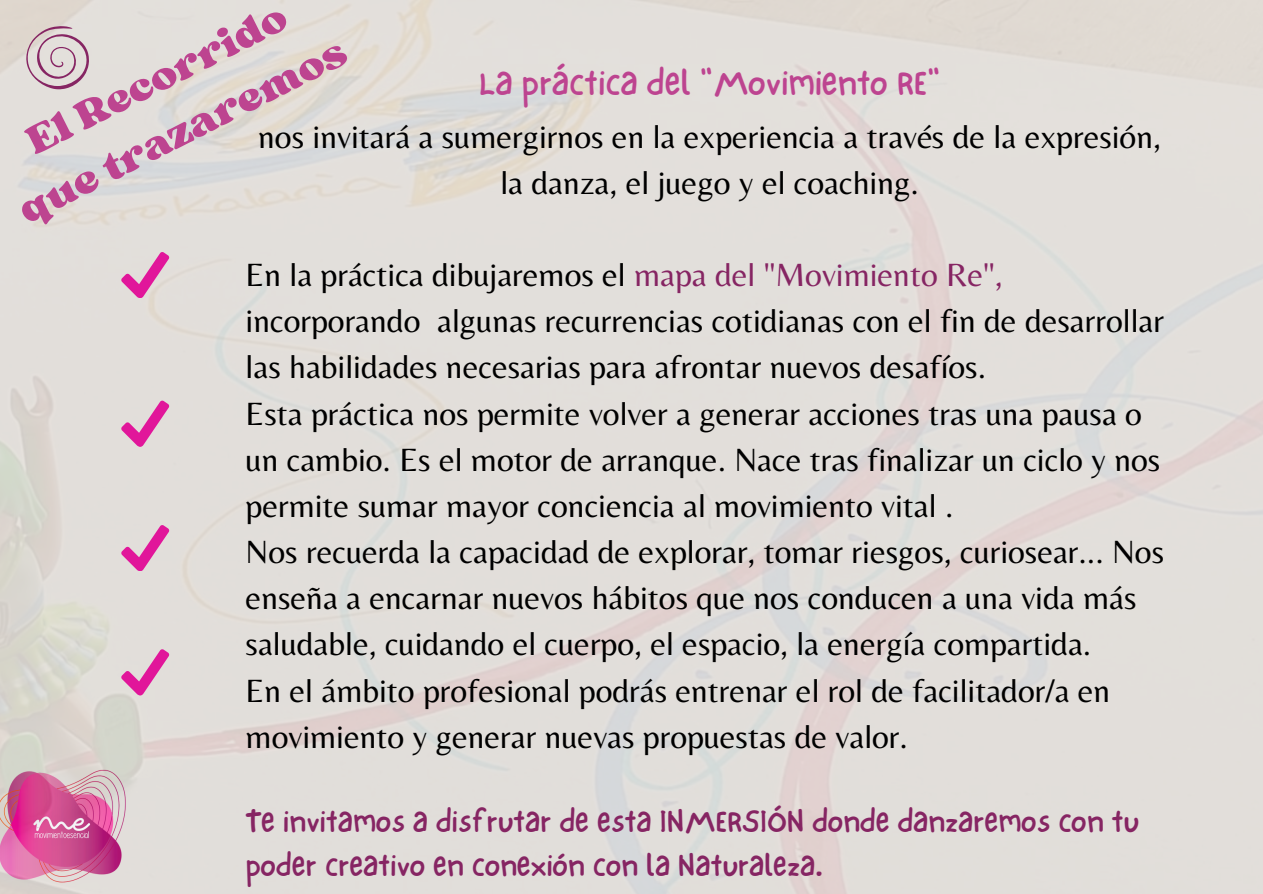
<style>
.page{position:relative;width:1263px;height:894px;background:#fff}
.page>*{position:absolute;margin:0;border:0;box-sizing:border-box;transform-origin:0 0}
.t1{font:41.7px/57.9px "Sergio Trendy";color:#bd4490;text-align:center}
.t2{font:36.45px "NF One Little Font Regular";color:#bd4490}
.t3{font:33.45px/46.2px "Belleza";color:#000}
.t4{font:31.95px/43.8px "NF One Little Font Regular";color:#862563}
.s1{color:#862563}
.s2{font-family:"NF One Little Font Bold"}
</style>
<div class="page">
<img style="left:0;top:0;width:1263px;height:893px">
<svg style="left:26px;top:26px;width:63px;height:63px;background:#d1bdc4"></svg>
<p class="t1" style="left:-18px;top:134px;width:363px;rotate:-27deg">El Recorrido que trazaremos</p>
<h1 class="t2" style="left:479px;top:61px;width:463px">La práctica del "Movimiento RE"</h1>
<p class="t3" style="left:258px;top:113px;width:904px;text-align:center">nos invitará a sumergirnos en la experiencia a través de la expresión, la danza, el juego y el coaching.</p>
<p class="t3" style="left:246px;top:251px;width:920px">En la práctica dibujaremos el <span class="s1">mapa del "Movimiento Re", </span>incorporando algunas recurrencias cotidianas con el fin de desarrollar</p>
<p class="t3" style="left:246px;top:343px;width:920px">las habilidades necesarias para afrontar nuevos desafíos.<br>Esta práctica nos permite volver a generar acciones tras una pausa o un cambio. Es el motor de arranque. Nace tras finalizar un ciclo y nos permite sumar mayor conciencia al movimiento vital .<br>Nos recuerda la capacidad de explorar, tomar riesgos, curiosear... Nos enseña a encarnar nuevos hábitos que nos conducen a una vida más</p>
<p class="t3" style="left:246px;top:620px;width:866px">saludable, cuidando el cuerpo, el espacio, la energía compartida.<br>En el ámbito profesional podrás entrenar el rol de facilitador/a en movimiento y generar nuevas propuestas de valor.</p>
<p class="t4" style="left:246px;top:799px;width:895px"><span class="s2">T</span>e invitamos a disfrutar de esta INMERSIÓN donde danzaremos con tu poder creativo en conexión con la Naturaleza.</p>
</div>
